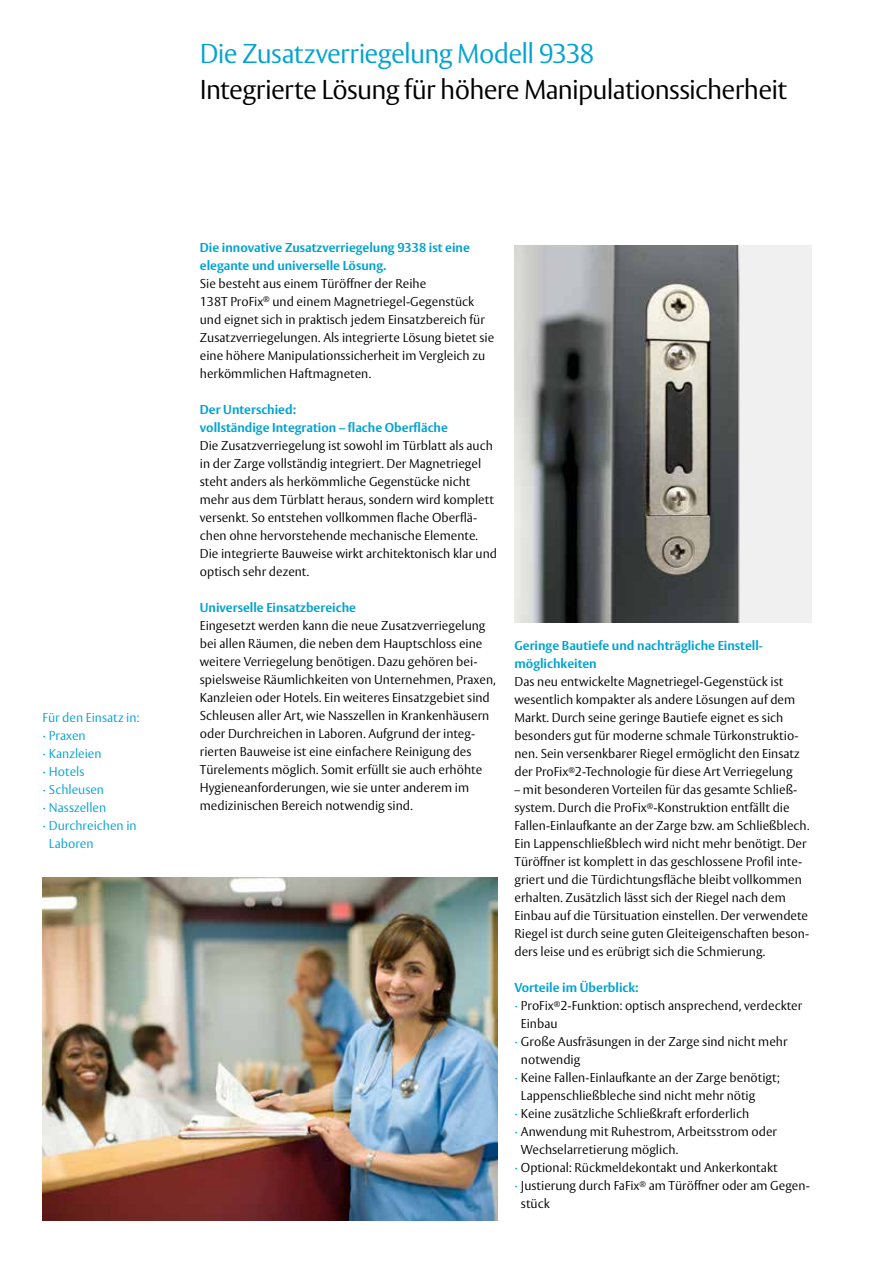
<style>
.page{position:relative;width:893px;height:1263px;background:#fff}
.page>*{position:absolute;margin:0;border:0;box-sizing:border-box;transform-origin:0 0}
.t1{font:300 27px "ASSA Vesta";letter-spacing:-.03em;color:#000}
.t2{font:300 27px "ASSA Vesta";letter-spacing:-.03em;color:#00a3d2}
.t3{font:300 12.75px/18px "ASSA Vesta";color:#000}
.t4{font:700 12.75px/18px "ASSA Vesta";color:#00a3d2}
.t5{font:300 12.75px "ASSA Vesta";color:#00a3d2}
.s1{color:#00a3d2}
</style>
<div class="page">
<img style="left:514px;top:246px;width:298px;height:377px">
<img style="left:43px;top:877px;width:454px;height:343px">
<p class="t5" style="left:43px;top:709px;width:98px">Für den Einsatz in:</p>
<p class="t5" style="left:43px;top:727px;width:45px">· Praxen</p>
<p class="t5" style="left:43px;top:745px;width:61px">· Kanzleien</p>
<p class="t5" style="left:43px;top:763px;width:43px">· Hotels</p>
<p class="t5" style="left:43px;top:781px;width:63px">· Schleusen</p>
<p class="t5" style="left:43px;top:799px;width:65px">· Nasszellen</p>
<p class="t5" style="left:43px;top:817px;width:96px">· Durchreichen in</p>
<p class="t5" style="left:49px;top:835px;width:46px">Laboren</p>
<h1 class="t2" style="left:200px;top:38px;width:396px">Die Zusatzverriegelung Modell 9338</h1>
<h1 class="t1" style="left:200px;top:74px;width:589px">Integrierte Lösung für höhere Manipulationssicherheit</h1>
<p class="t4" style="left:200px;top:239px;width:271px">Die innovative Zusatzverriegelung 9338 ist eine elegante und universelle Lösung.</p>
<p class="t3" style="left:200px;top:275px;width:296px">Sie besteht aus einem Türöffner der Reihe<br>138T ProFix<sup>®</sup> und einem Magnetriegel-Gegenstück und eignet sich in praktisch jedem Einsatzbereich für Zusatzverriegelungen. Als integrierte Lösung bietet sie eine höhere Manipulationssicherheit im Vergleich zu herkömmlichen Haftmagneten.</p>
<p class="t4" style="left:200px;top:401px;width:250px">Der Unterschied:<br>vollständige Integration – flache Oberfläche</p>
<p class="t3" style="left:200px;top:437px;width:299px">Die Zusatzverriegelung ist sowohl im Türblatt als auch in der Zarge vollständig integriert. Der Magnetriegel steht anders als herkömmliche Gegenstücke nicht mehr aus dem Türblatt heraus, sondern wird komplett versenkt. So entstehen vollkommen flache Oberflä&shy;chen ohne hervorstehende mechanische Elemente.<br>Die integrierte Bauweise wirkt architektonisch klar und optisch sehr dezent.</p>
<p class="t4" style="left:200px;top:599px;width:158px">Universelle Einsatzbereiche</p>
<p class="t3" style="left:200px;top:617px;width:297px">Eingesetzt werden kann die neue Zusatzverriegelung bei allen Räumen, die neben dem Hauptschloss eine weitere Verriegelung benötigen. Dazu gehören bei&shy;spielsweise Räumlichkeiten von Unternehmen, Praxen, Kanzleien oder Hotels. Ein weiteres Einsatzgebiet sind Schleusen aller Art, wie Nasszellen in Krankenhäusern oder Durchreichen in Laboren. Aufgrund der integ&shy;rierten Bauweise ist eine einfachere Reinigung des Türelements möglich. Somit erfüllt sie auch erhöhte Hygieneanforderungen, wie sie unter anderem im medizinischen Bereich notwendig sind.</p>
<p class="t4" style="left:514px;top:637px;width:250px">Geringe Bautiefe und nachträgliche Einstell&shy;möglichkeiten</p>
<p class="t3" style="left:514px;top:673px;width:287px">Das neu entwickelte Magnetriegel-Gegenstück ist wesentlich kompakter als andere Lösungen auf dem Markt. Durch seine geringe Bautiefe eignet es sich besonders gut für moderne schmale Türkonstruktio&shy;nen. Sein versenkbarer Riegel ermöglicht den Einsatz der ProFix<sup>®</sup>2-Technologie für diese Art Verriegelung</p>
<p class="t3" style="left:514px;top:781px;width:296px">– mit besonderen Vorteilen für das gesamte Schließ&shy;system. Durch die ProFix<sup>®</sup>-Konstruktion entfällt die Fallen-Einlaufkante an der Zarge bzw. am Schließblech.<br>Ein Lappenschließblech wird nicht mehr benötigt. Der Türöffner ist komplett in das geschlossene Profil inte&shy;griert und die Türdichtungsfläche bleibt vollkommen erhalten. Zusätzlich lässt sich der Riegel nach dem Einbau auf die Türsituation einstellen. Der verwendete Riegel ist durch seine guten Gleiteigenschaften beson&shy;ders leise und es erübrigt sich die Schmierung.</p>
<p class="t4" style="left:514px;top:979px;width:126px">Vorteile im Überblick:</p>
<p class="t3" style="left:514px;top:997px;width:289px"><span class="s1">·</span> ProFix<sup>®</sup>2-Funktion: optisch ansprechend, verdeckter</p>
<p class="t3" style="left:521px;top:1015px;width:38px">Einbau</p>
<p class="t3" style="left:514px;top:1033px;width:274px"><span class="s1">·</span> Große Ausfräsungen in der Zarge sind nicht mehr</p>
<p class="t3" style="left:521px;top:1051px;width:61px">notwendig</p>
<p class="t3" style="left:514px;top:1069px;width:267px"><span class="s1">·</span> Keine Fallen-Einlaufkante an der Zarge benötigt;</p>
<p class="t3" style="left:521px;top:1087px;width:236px">Lappenschließbleche sind nicht mehr nötig</p>
<p class="t3" style="left:514px;top:1105px;width:236px"><span class="s1">·</span> Keine zusätzliche Schließkraft erforderlich</p>
<p class="t3" style="left:514px;top:1123px;width:264px"><span class="s1">·</span> Anwendung mit Ruhestrom, Arbeitsstrom oder</p>
<p class="t3" style="left:521px;top:1141px;width:159px">Wechselarretierung möglich.</p>
<p class="t3" style="left:514px;top:1159px;width:265px"><span class="s1">·</span> Optional: Rückmeldekontakt und Ankerkontakt</p>
<p class="t3" style="left:514px;top:1177px;width:297px"><span class="s1">·</span> Justierung durch FaFix<sup>®</sup> am Türöffner oder am Gegen-</p>
<p class="t3" style="left:521px;top:1195px;width:30px">stück</p>
</div>
